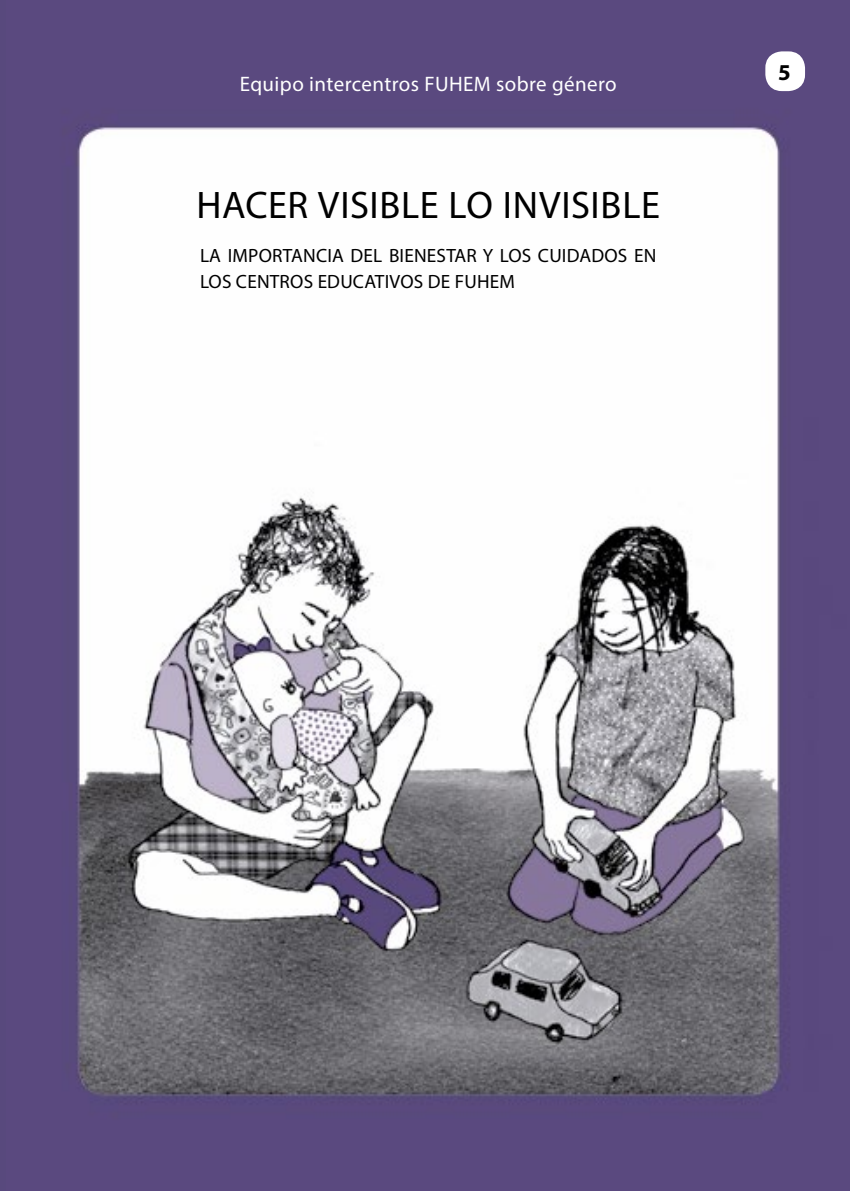
<style>
.page{position:relative;width:850px;height:1191px;background:#fff}
.page>*{position:absolute;margin:0;border:0;box-sizing:border-box;transform-origin:0 0}
.t1{font:38.5px "Myriad Pro";letter-spacing:.015em;color:#000}
.t2{font:700 22.75px "Myriad Pro";color:#000}
.t3{font:21px "Myriad Pro";letter-spacing:.02em;color:#fff}
.t4{font:19.25px/26.2px "Myriad Pro";letter-spacing:.01em;color:#000}
</style>
<div class="page">
<img style="left:0;top:0;width:850px;height:1191px">
<div style="left:766px;top:52px;width:38px;height:38px;background:#fff;border-radius:16px"></div>
<div style="left:765px;top:51px;width:40px;height:40px;border:2px solid #fff;border-radius:16px"></div>
<p class="t3" style="left:240px;top:71px;width:379px">Equipo intercentros FUHEM sobre género</p>
<h1 class="t1" style="left:197px;top:181px;width:465px">HACER VISIBLE LO INVISIBLE</h1>
<p class="t4" style="left:200px;top:242px;width:458px">LA IMPORTANCIA DEL BIENESTAR Y LOS CUIDADOS EN<br>LOS CENTROS EDUCATIVOS DE FUHEM</p>
<p class="t2" style="left:778px;top:57px;width:14px">5</p>
</div>
